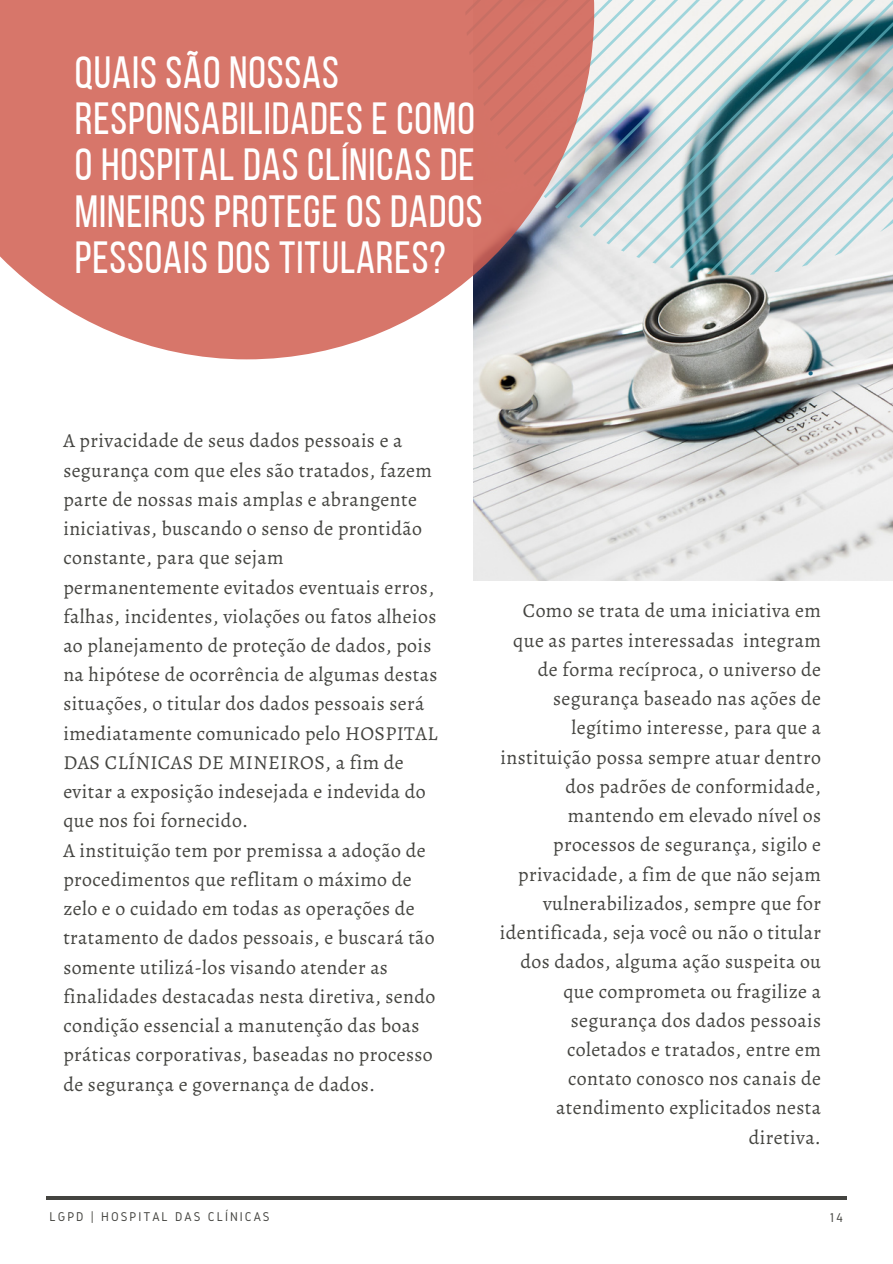
<style>
.page{position:relative;width:893px;height:1264px;background:#fff}
.page>*{position:absolute;margin:0;border:0;box-sizing:border-box;transform-origin:0 0}
.t1{font:45px/46px "Bebas Neue";letter-spacing:.02em;color:#fff}
.t2{font:34.65px "Alegreya";color:#176585}
.t3{font:19.8px/29.2px "Alegreya";letter-spacing:.02em;color:#444440}
.t4{font:13.2px "Gidole";letter-spacing:.15em;color:#444440}
</style>
<div class="page">
<img style="left:474px;top:275px;width:418px;height:305px">
<svg style="left:594px;top:0;width:298px;height:275px"></svg>
<hr style="left:46px;top:1196px;width:800px;height:3px;background:#444440">
<svg style="left:0;top:0;width:594px;height:359px;background:#d5847b"></svg>
<p class="t1" style="left:75px;top:54px;width:409px">QUAIS SÃO NOSSAS<br>RESPONSABILIDADES E COMO<br>O HOSPITAL DAS CLÍNICAS DE<br>MINEIROS PROTEGE OS DADOS<br>PESSOAIS DOS TITULARES?</p>
<p class="t3" style="left:63px;top:426px;width:375px">A privacidade de seus dados pessoais e a segurança com que eles são tratados, fazem parte de nossas mais amplas e abrangente iniciativas, buscando o senso de prontidão constante, para que sejam permanentemente evitados eventuais erros, falhas, incidentes, violações ou fatos alheios ao planejamento de proteção de dados, pois na hipótese de ocorrência de algumas destas situações, o titular dos dados pessoais será imediatamente comunicado pelo HOSPITAL DAS CLÍNICAS DE MINEIROS, a fim de evitar a exposição indesejada e indevida do que nos foi fornecido.</p>
<p class="t3" style="left:63px;top:835px;width:373px">A instituição tem por premissa a adoção de procedimentos que reflitam o máximo de zelo e o cuidado em todas as operações de tratamento de dados pessoais, e buscará tão somente utilizá-los visando atender as finalidades destacadas nesta diretiva, sendo condição essencial a manutenção das boas práticas corporativas, baseadas no processo de segurança e governança de dados.</p>
<p class="t2" style="left:805px;top:340px;width:12px">.</p>
<p class="t3" style="left:500px;top:596px;width:322px;text-align:right">Como se trata de uma iniciativa em que as partes interessadas integram de forma recíproca, o universo de segurança baseado nas ações de legítimo interesse, para que a instituição possa sempre atuar dentro dos padrões de conformidade, mantendo em elevado nível os processos de segurança, sigilo e privacidade, a fim de que não sejam vulnerabilizados, sempre que for identificada, seja você ou não o titular dos dados, alguma ação suspeita ou que comprometa ou fragilize a segurança dos dados pessoais coletados e tratados, entre em contato conosco nos canais de atendimento explicitados nesta diretiva.</p>
<p class="t4" style="left:49px;top:1209px;width:222px">LGPD | HOSPITAL DAS CLÍNICAS</p>
<p class="t4" style="left:829px;top:1210px;width:15px">14</p>
</div>
